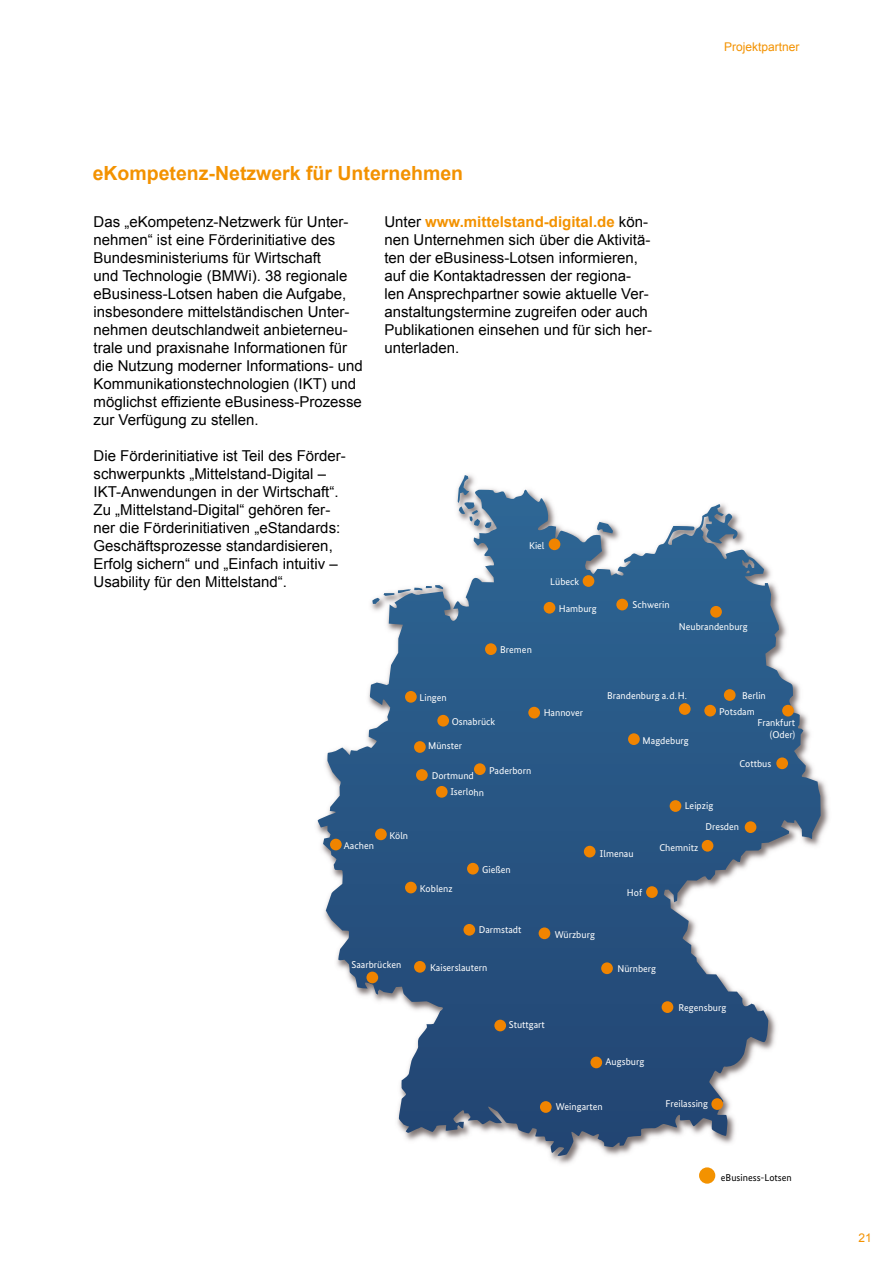
<style>
.page{position:relative;width:893px;height:1263px;background:#fff}
.page>*{position:absolute;margin:0;border:0;box-sizing:border-box;transform-origin:0 0}
.t1{font:700 19.5px "Arial";color:#f39200}
.t2{font:15px/18px "Arial";color:#000}
.t3{font:12px "Arial";color:#f39200}
.t4{font:9.9px/11.9px "Bundes Sans";color:#fff;text-align:right}
.t5{font:9.9px "Bundes Sans";color:#000}
.s1{font-weight:700;color:#f39200}
</style>
<div class="page">
<img style="left:316px;top:489px;width:513px;height:675px">
<svg style="left:317px;top:475px;width:207px;height:519px"></svg>
<div style="left:549px;top:538px;width:11px;height:12px;background:#f08400;border-radius:50%"></div>
<div style="left:583px;top:575px;width:11px;height:12px;background:#f08400;border-radius:50%"></div>
<div style="left:616px;top:599px;width:12px;height:11px;background:#f08400;border-radius:50%"></div>
<div style="left:710px;top:606px;width:12px;height:12px;background:#f08400;border-radius:50%"></div>
<div style="left:724px;top:689px;width:12px;height:12px;background:#f08400;border-radius:50%"></div>
<div style="left:679px;top:703px;width:12px;height:12px;background:#f08400;border-radius:50%"></div>
<div style="left:628px;top:733px;width:12px;height:12px;background:#f08400;border-radius:50%"></div>
<div style="left:704px;top:705px;width:12px;height:11px;background:#f08400;border-radius:50%"></div>
<div style="left:782px;top:705px;width:12px;height:11px;background:#f08400;border-radius:50%"></div>
<div style="left:776px;top:757px;width:12px;height:12px;background:#f08400;border-radius:50%"></div>
<div style="left:745px;top:821px;width:11px;height:12px;background:#f08400;border-radius:50%"></div>
<div style="left:702px;top:840px;width:11px;height:12px;background:#f08400;border-radius:50%"></div>
<div style="left:646px;top:886px;width:12px;height:12px;background:#f08400;border-radius:50%"></div>
<div style="left:601px;top:962px;width:12px;height:12px;background:#f08400;border-radius:50%"></div>
<div style="left:539px;top:927px;width:11px;height:12px;background:#f08400;border-radius:50%"></div>
<div style="left:670px;top:800px;width:11px;height:12px;background:#f08400;border-radius:50%"></div>
<div style="left:584px;top:846px;width:12px;height:11px;background:#f08400;border-radius:50%"></div>
<div style="left:544px;top:602px;width:11px;height:12px;background:#f08400;border-radius:50%"></div>
<div style="left:485px;top:643px;width:12px;height:12px;background:#f08400;border-radius:50%"></div>
<div style="left:528px;top:707px;width:12px;height:11px;background:#f08400;border-radius:50%"></div>
<div style="left:437px;top:715px;width:12px;height:11px;background:#f08400;border-radius:50%"></div>
<div style="left:414px;top:741px;width:12px;height:12px;background:#f08400;border-radius:50%"></div>
<div style="left:416px;top:769px;width:12px;height:12px;background:#f08400;border-radius:50%"></div>
<div style="left:375px;top:828px;width:12px;height:12px;background:#f08400;border-radius:50%"></div>
<div style="left:330px;top:839px;width:12px;height:11px;background:#f08400;border-radius:50%"></div>
<div style="left:474px;top:763px;width:12px;height:12px;background:#f08400;border-radius:50%"></div>
<div style="left:467px;top:863px;width:12px;height:11px;background:#f08400;border-radius:50%"></div>
<div style="left:463px;top:924px;width:12px;height:12px;background:#f08400;border-radius:50%"></div>
<div style="left:366px;top:972px;width:12px;height:11px;background:#f08400;border-radius:50%"></div>
<div style="left:414px;top:961px;width:12px;height:12px;background:#f08400;border-radius:50%"></div>
<div style="left:436px;top:786px;width:12px;height:12px;background:#f08400;border-radius:50%"></div>
<div style="left:405px;top:882px;width:12px;height:11px;background:#f08400;border-radius:50%"></div>
<div style="left:405px;top:691px;width:12px;height:12px;background:#f08400;border-radius:50%"></div>
<div style="left:494px;top:1020px;width:12px;height:11px;background:#f08400;border-radius:50%"></div>
<div style="left:662px;top:1001px;width:11px;height:12px;background:#f08400;border-radius:50%"></div>
<div style="left:590px;top:1056px;width:12px;height:12px;background:#f08400;border-radius:50%"></div>
<div style="left:540px;top:1101px;width:12px;height:12px;background:#f08400;border-radius:50%"></div>
<div style="left:711px;top:1098px;width:12px;height:12px;background:#f08400;border-radius:50%"></div>
<div style="left:699px;top:1167px;width:16px;height:17px;background:#f39200;border-radius:50%"></div>
<p class="t3" style="left:724px;top:39px;width:77px">Projektpartner</p>
<h1 class="t1" style="left:93px;top:160px;width:372px">eKompetenz-Netzwerk für Unternehmen</h1>
<p class="t2" style="left:94px;top:213px;width:271px">Das „eKompetenz-N etzwerk für Unter&shy;nehmen“ ist eine Förderinitiative des Bundesministeriums für Wirtschaft<br>und Technologie (BMWi). 38 regionale eBusiness-Lotsen haben die Aufgabe, insbesondere mittelständischen Unter&shy;nehmen deutschlandweit anbieterneu&shy;trale und praxisnahe I nformationen für die N utzung moderner I nformations- und Kommunikationstechnologien (I KT) und möglichst effiziente eBusiness-Prozesse zur Verfügung zu stellen.</p>
<p class="t2" style="left:94px;top:447px;width:254px">Die Förderinitiative ist Teil des Förder&shy;schwerpunkts „Mittelstand-Digital –<br>I KT-Anwendungen in der Wirtschaft“.<br>Zu „Mittelstand-Digital“ gehören fer&shy;ner die Förderinitiativen „eStandards:<br>Geschäftsprozesse standardisieren, Erfolg sichern“ und „Einfach intuitiv – Usability für den Mittelstand“.</p>
<p class="t2" style="left:384px;top:213px;width:269px">Unter <span class="s1">www.mittelstand-digital.de</span> kön&shy;nen Unternehmen sich über die Aktivitä&shy;ten der eBusiness-Lotsen informieren, auf die Kontaktadressen der regiona&shy;len Ansprechpartner sowie aktuelle Ver&shy;anstaltungstermine zugreifen oder auch Publikationen einsehen und für sich her&shy;unterladen.</p>
<p class="t4" style="left:529px;top:539px;width:17px">Kiel</p>
<p class="t4" style="left:550px;top:575px;width:31px">Lübeck</p>
<p class="t4" style="left:500px;top:643px;width:33px">Bremen</p>
<p class="t4" style="left:559px;top:602px;width:40px">Hamburg</p>
<p class="t4" style="left:632px;top:599px;width:39px">Schwerin</p>
<p class="t4" style="left:679px;top:620px;width:70px">Neubrandenburg</p>
<p class="t4" style="left:344px;top:839px;width:32px">Aachen</p>
<p class="t4" style="left:389px;top:829px;width:20px">Köln</p>
<p class="t4" style="left:351px;top:959px;width:51px">Saarbrücken</p>
<p class="t4" style="left:420px;top:692px;width:29px">Lingen</p>
<p class="t4" style="left:607px;top:689px;width:81px">Brandenburg a.d.H.</p>
<p class="t4" style="left:742px;top:689px;width:25px">Berlin</p>
<p class="t4" style="left:452px;top:716px;width:45px">Osnabrück</p>
<p class="t4" style="left:428px;top:740px;width:35px">Münster</p>
<p class="t4" style="left:489px;top:764px;width:44px">Paderborn</p>
<p class="t4" style="left:451px;top:767px;width:35px;line-height:16px;text-align:left;text-indent:-19px;rotate:1deg">Dortmund<br>Iserlohn</p>
<p class="t4" style="left:544px;top:707px;width:41px">Hannover</p>
<p class="t4" style="left:643px;top:734px;width:48px">Magdeburg</p>
<p class="t4" style="left:719px;top:705px;width:37px">Potsdam</p>
<p class="t4" style="left:757px;top:717px;width:39px">Frankfurt (Oder)</p>
<p class="t4" style="left:739px;top:758px;width:33px">Cottbus</p>
<p class="t4" style="left:685px;top:800px;width:30px">Leipzig</p>
<p class="t4" style="left:705px;top:821px;width:35px">Dresden</p>
<p class="t4" style="left:600px;top:848px;width:35px">Ilmenau</p>
<p class="t4" style="left:659px;top:841px;width:40px">Chemnitz</p>
<p class="t4" style="left:482px;top:863px;width:30px">Gießen</p>
<p class="t4" style="left:420px;top:883px;width:34px">Koblenz</p>
<p class="t4" style="left:627px;top:886px;width:17px">Hof</p>
<p class="t4" style="left:479px;top:924px;width:44px">Darmstadt</p>
<p class="t4" style="left:555px;top:928px;width:42px">Würzburg</p>
<p class="t4" style="left:430px;top:961px;width:59px">Kaiserslautern</p>
<p class="t4" style="left:617px;top:962px;width:40px">Nürnberg</p>
<p class="t4" style="left:678px;top:1001px;width:49px">Regensburg</p>
<p class="t4" style="left:509px;top:1018px;width:38px">Stuttgart</p>
<p class="t4" style="left:606px;top:1056px;width:40px">Augsburg</p>
<p class="t4" style="left:556px;top:1100px;width:48px">Weingarten</p>
<p class="t4" style="left:666px;top:1097px;width:44px">Freilassing</p>
<p class="t5" style="left:721px;top:1171px;width:72px">eBusiness-Lotsen</p>
<p class="t3" style="left:858px;top:1230px;width:15px">21</p>
</div>
